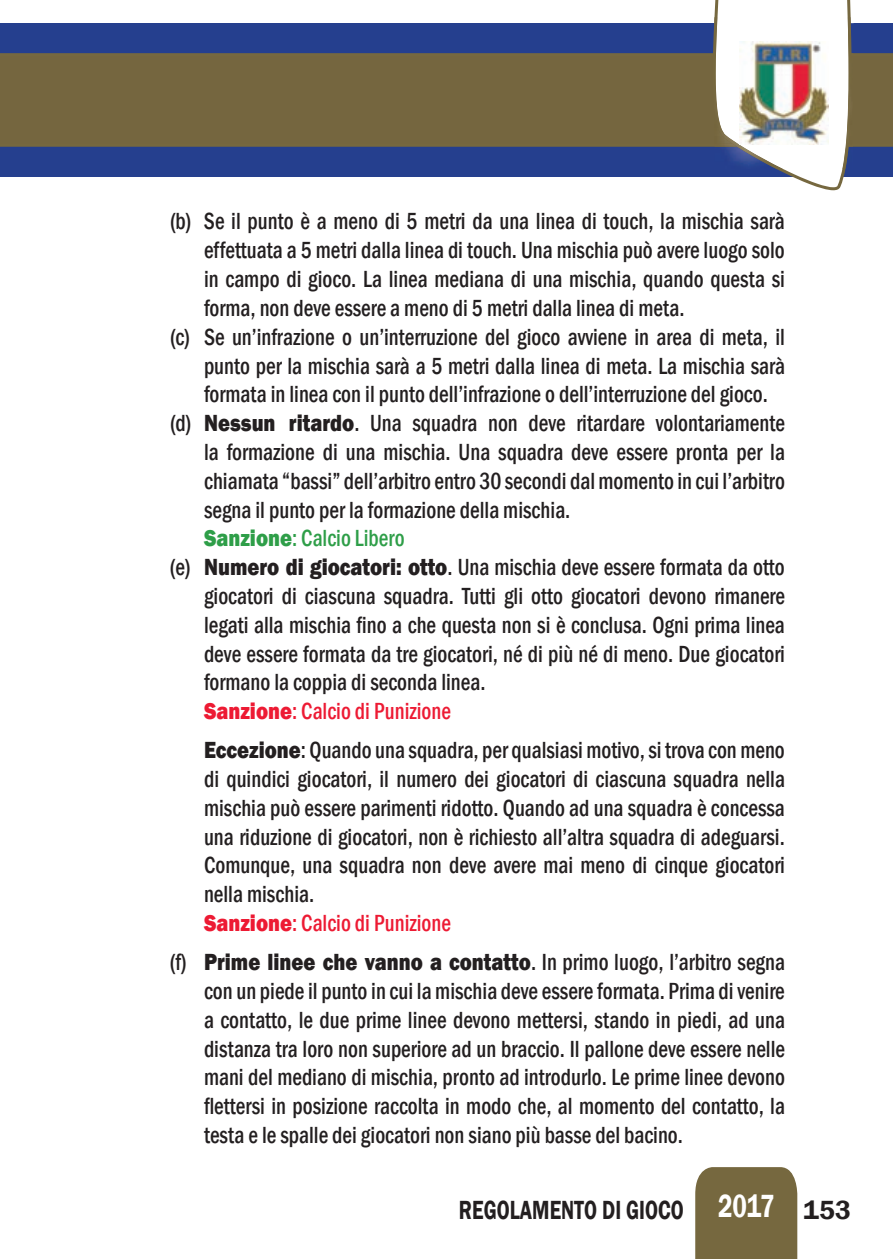
<style>
.page{position:relative;width:893px;height:1259px;background:#fff}
.page>*{position:absolute;margin:0;border:0;box-sizing:border-box;transform-origin:0 0}
.t1{font:600 27px "Franklin Gothic";color:#231f20;scale:.75 1}
.t2{font:500 condensed 24px/28.8px "Franklin Gothic";color:#231f20;scale:.9 1}
.t3{font:500 condensed 24px "Franklin Gothic";color:#ed1a33;scale:.9 1}
.t4{font:500 condensed 24px "Franklin Gothic";color:#2e9e48;scale:.9 1}
.s1{font-weight:800;font-stretch:normal}
.s2{font-weight:800;font-stretch:normal;color:#ed1a33}
.s3{color:#ed1a33}
.s4{font-size:33px;color:#fff}
</style>
<div class="page">
<div style="left:0;top:23px;width:893px;height:153px;background:#253f8e"></div>
<div style="left:0;top:55px;width:893px;height:90px;background:#75663f"></div>
<hr style="left:0;top:53px;width:893px;height:3px;background:#76683f">
<hr style="left:0;top:144px;width:893px;height:3px;background:#76683f">
<div style="left:695px;top:1167px;width:102px;height:92px;background:#76683f"></div>
<svg style="left:707px;top:0;width:149px;height:191px"></svg>
<img style="left:714px;top:17px;width:137px;height:152px">
<img style="left:740px;top:41px;width:88px;height:103px">
<p class="t2" style="left:170px;top:207px;width:685px">(b) Se il punto è a meno di 5 metri da una linea di touch, la mischia sarà</p>
<p class="t2" style="left:204px;top:236px;width:647px">effettuata a 5 metri dalla linea di touch. Una mischia può avere luogo solo</p>
<p class="t2" style="left:204px;top:264px;width:647px">in campo di gioco. La linea mediana di una mischia, quando questa si</p>
<p class="t2" style="left:204px;top:293px;width:535px">forma, non deve essere a meno di 5 metri dalla linea di meta.</p>
<p class="t2" style="left:170px;top:322px;width:685px">(c) Se un’infrazione o un’interruzione del gioco avviene in area di meta, il</p>
<p class="t2" style="left:204px;top:351px;width:647px">punto per la mischia sarà a 5 metri dalla linea di meta. La mischia sarà</p>
<p class="t2" style="left:204px;top:380px;width:628px">formata in linea con il punto dell’infrazione o dell’interruzione del gioco.</p>
<p class="t2" style="left:170px;top:408px;width:685px">(d) <span class="s1">Nessun ritardo</span>. Una squadra non deve ritardare volontariamente</p>
<p class="t2" style="left:204px;top:437px;width:647px">la formazione di una mischia. Una squadra deve essere pronta per la</p>
<p class="t2" style="left:204px;top:466px;width:647px">chiamata “bassi” dell’arbitro entro 30 secondi dal momento in cui l’arbitro</p>
<p class="t2" style="left:204px;top:495px;width:409px">segna il punto per la formazione della mischia.</p>
<p class="t4" style="left:204px;top:522px;width:224px"><span class="s1">Sanzione</span>: Calcio Libero</p>
<p class="t2" style="left:170px;top:552px;width:685px">(e) <span class="s1">Numero di giocatori: otto</span>. Una mischia deve essere formata da otto</p>
<p class="t2" style="left:204px;top:581px;width:647px">giocatori di ciascuna squadra. Tutti gli otto giocatori devono rimanere</p>
<p class="t2" style="left:204px;top:610px;width:647px">legati alla mischia fino a che questa non si è conclusa. Ogni prima linea</p>
<p class="t2" style="left:204px;top:639px;width:647px">deve essere formata da tre giocatori, né di più né di meno. Due giocatori</p>
<p class="t2" style="left:204px;top:668px;width:314px">formano la coppia di seconda linea.</p>
<p class="t3" style="left:204px;top:695px;width:276px"><span class="s1">Sanzione</span>: Calcio di Punizione</p>
<p class="t2" style="left:204px;top:735px;width:647px"><span class="s1">Eccezione</span>: Quando una squadra, per qualsiasi motivo, si trova con meno di quindici giocatori, il numero dei giocatori di ciascuna squadra nella mischia può essere parimenti ridotto. Quando ad una squadra è concessa una riduzione di giocatori, non è richiesto all’altra squadra di adeguarsi.<br>Comunque, una squadra non deve avere mai meno di cinque giocatori nella mischia.<br><span class="s2">Sanzione</span><span class="s3">: Calcio di Punizione</span></p>
<p class="t2" style="left:204px;top:947px;width:647px;text-align:justify;text-indent:-34px">(f) <span class="s1">Prime linee che vanno a contatto</span>. In primo luogo, l’arbitro segna con un piede il punto in cui la mischia deve essere formata. Prima di venire a contatto, le due prime linee devono mettersi, stando in piedi, ad una distanza tra loro non superiore ad un braccio. Il pallone deve essere nelle mani del mediano di mischia, pronto ad introdurlo. Le prime linee devono flettersi in posizione raccolta in modo che, al momento del contatto, la testa e le spalle dei giocatori non siano più basse del bacino.</p>
<p class="t1" style="left:459px;top:1193px;width:524px">REGOLAMENTO DI GIOCO <span class="s4">2017</span> 153</p>
</div>
